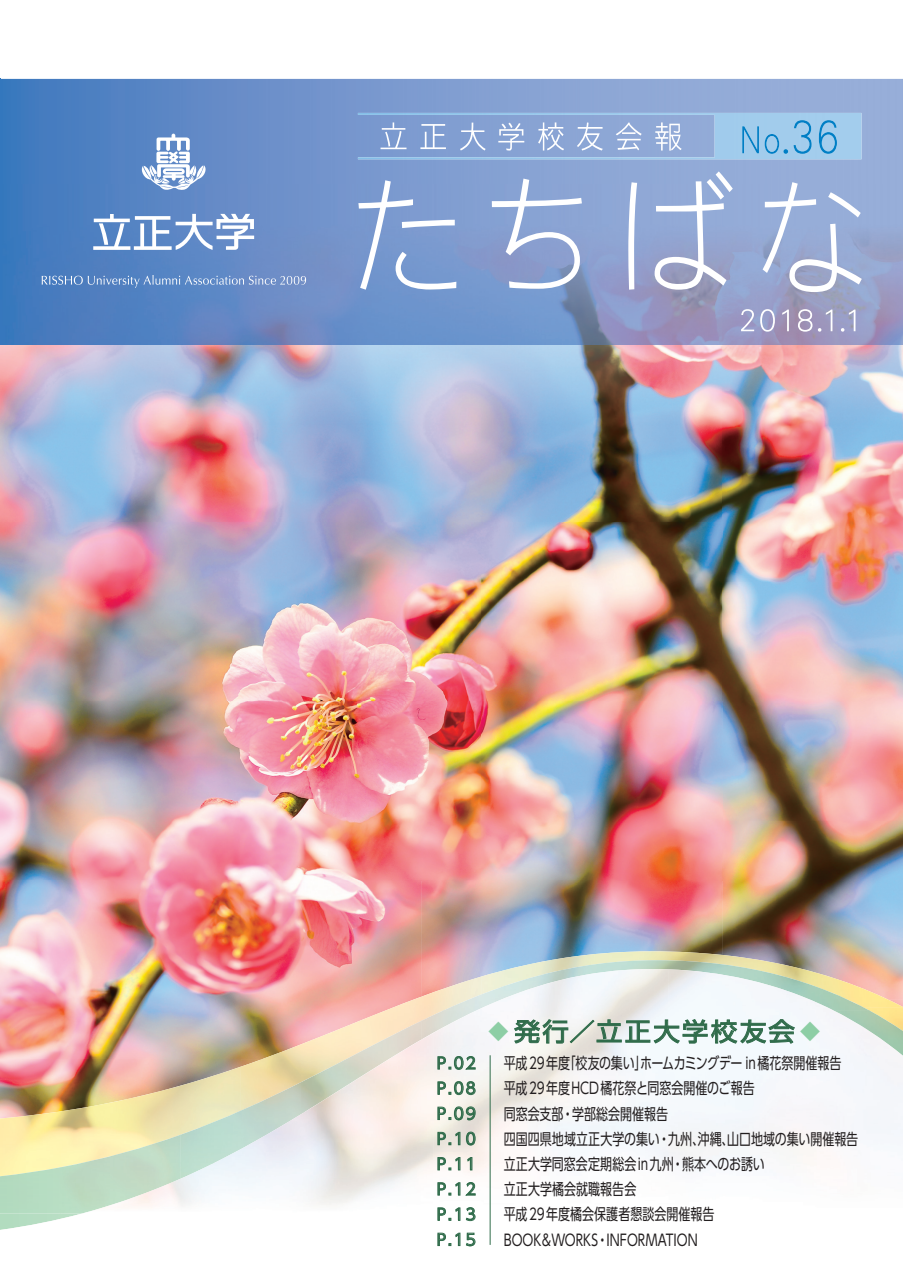
<style>
.page{position:relative;width:903px;height:1275px;background:#fff}
.page>*{position:absolute;margin:0;border:0;box-sizing:border-box;transform-origin:0 0}
.t1{font:25.03px "UD Shin Go Pro";letter-spacing:.095em;color:#306c4b;scale:1.05 1}
.t2{font:15.75px/25.2px "UD Shin Go Pro";color:#231f20;scale:.76 1}
.t3{font:15.75px/25.2px "UD Shin Go Pro";letter-spacing:.1em;color:#306c4b;text-align:justify}
.s1{font-weight:800;font-size:19.95px;color:#8dcea5}
</style>
<div class="page">
<img style="left:0;top:344px;width:722px;height:536px">
<img style="left:722px;top:344px;width:181px;height:607px">
<img style="left:0;top:880px;width:421px;height:179px">
<img style="left:421px;top:880px;width:301px;height:96px">
<img style="left:0;top:1059px;width:240px;height:8px">
<img style="left:361px;top:976px;width:72px;height:45px">
<img style="left:481px;top:951px;width:422px;height:18px">
<img style="left:240px;top:1020px;width:121px;height:62px">
<img style="left:0;top:1067px;width:241px;height:100px">
<img style="left:442px;top:960px;width:428px;height:9px">
<img style="left:301px;top:1021px;width:120px;height:70px">
<img style="left:421px;top:1010px;width:12px;height:20px">
<img style="left:180px;top:1082px;width:121px;height:70px">
<img style="left:60px;top:1135px;width:121px;height:79px">
<img style="left:0;top:1167px;width:60px;height:47px">
<img style="left:0;top:1214px;width:490px;height:33px">
<img style="left:433px;top:969px;width:470px;height:245px">
<img style="left:316px;top:1033px;width:118px;height:181px">
<img style="left:199px;top:1105px;width:117px;height:96px">
<img style="left:438px;top:969px;width:430px;height:61px">
<img style="left:337px;top:1030px;width:102px;height:61px">
<img style="left:867px;top:1030px;width:36px;height:26px">
<img style="left:234px;top:1091px;width:104px;height:62px">
<img style="left:82px;top:1152px;width:153px;height:62px">
<svg style="left:514px;top:1019px;width:281px;height:25px"></svg>
<hr style="left:490px;top:1055px;width:1px;height:190px;background:#306c4b">
<svg style="left:437px;top:1056px;width:39px;height:14px"></svg>
<svg style="left:437px;top:1081px;width:39px;height:14px"></svg>
<svg style="left:437px;top:1106px;width:39px;height:14px"></svg>
<svg style="left:437px;top:1132px;width:23px;height:13px"></svg>
<svg style="left:466px;top:1132px;width:9px;height:13px"></svg>
<svg style="left:437px;top:1157px;width:23px;height:13px"></svg>
<svg style="left:467px;top:1157px;width:5px;height:13px"></svg>
<svg style="left:437px;top:1182px;width:39px;height:14px"></svg>
<svg style="left:437px;top:1207px;width:23px;height:14px"></svg>
<svg style="left:466px;top:1207px;width:9px;height:14px"></svg>
<svg style="left:437px;top:1233px;width:23px;height:13px"></svg>
<svg style="left:466px;top:1233px;width:9px;height:13px"></svg>
<img style="left:0;top:79px;width:903px;height:265px">
<svg style="left:42px;top:275px;width:264px;height:13px;background:#7296cb"></svg>
<svg style="left:140px;top:134px;width:68px;height:56px"></svg>
<svg style="left:93px;top:214px;width:161px;height:36px"></svg>
<svg style="left:358px;top:180px;width:98px;height:110px;background:#8da8d5"></svg>
<svg style="left:492px;top:179px;width:90px;height:110px"></svg>
<svg style="left:628px;top:171px;width:105px;height:119px"></svg>
<svg style="left:762px;top:182px;width:100px;height:110px"></svg>
<img style="left:358px;top:113px;width:503px;height:46px">
<svg style="left:741px;top:309px;width:13px;height:22px"></svg>
<svg style="left:760px;top:309px;width:15px;height:23px"></svg>
<svg style="left:782px;top:310px;width:7px;height:21px"></svg>
<svg style="left:798px;top:309px;width:14px;height:23px"></svg>
<svg style="left:818px;top:310px;width:14px;height:22px"></svg>
<svg style="left:841px;top:310px;width:14px;height:22px"></svg>
<img style="left:742px;top:126px;width:17px;height:27px">
<img style="left:764px;top:134px;width:15px;height:20px">
<svg style="left:783px;top:149px;width:5px;height:5px"></svg>
<img style="left:793px;top:120px;width:19px;height:34px">
<img style="left:819px;top:120px;width:18px;height:34px">
<p class="t3" style="left:437px;top:1050px;width:41px">P.02<br>P.08<br>P.09<br>P.10<br>P.11<br>P.12<br>P.13<br>P.15</p>
<h1 class="t1" style="left:489px;top:1011px;width:317px"><span class="s1">◆</span> 発行／立正大学校友会 <span class="s1">◆</span></h1>
<p class="t2" style="left:504px;top:1050px;width:468px">平成29年度「校友の集い」ホームカミングデー in橘花祭開催報告<br>平成29年度HCD橘花祭と同窓会開催のご報告<br>同窓会支部・学部総会開催報告<br>四国四県地域立正大学の集い・九州、沖縄、山口地域の集い開催報告立正大学同窓会定期総会in九州・熊本へのお誘い<br>立正大学橘会就職報告会<br>平成29年度橘会保護者懇談会開催報告<br>BOOK＆WORKS・INFORMATION</p>
</div>
